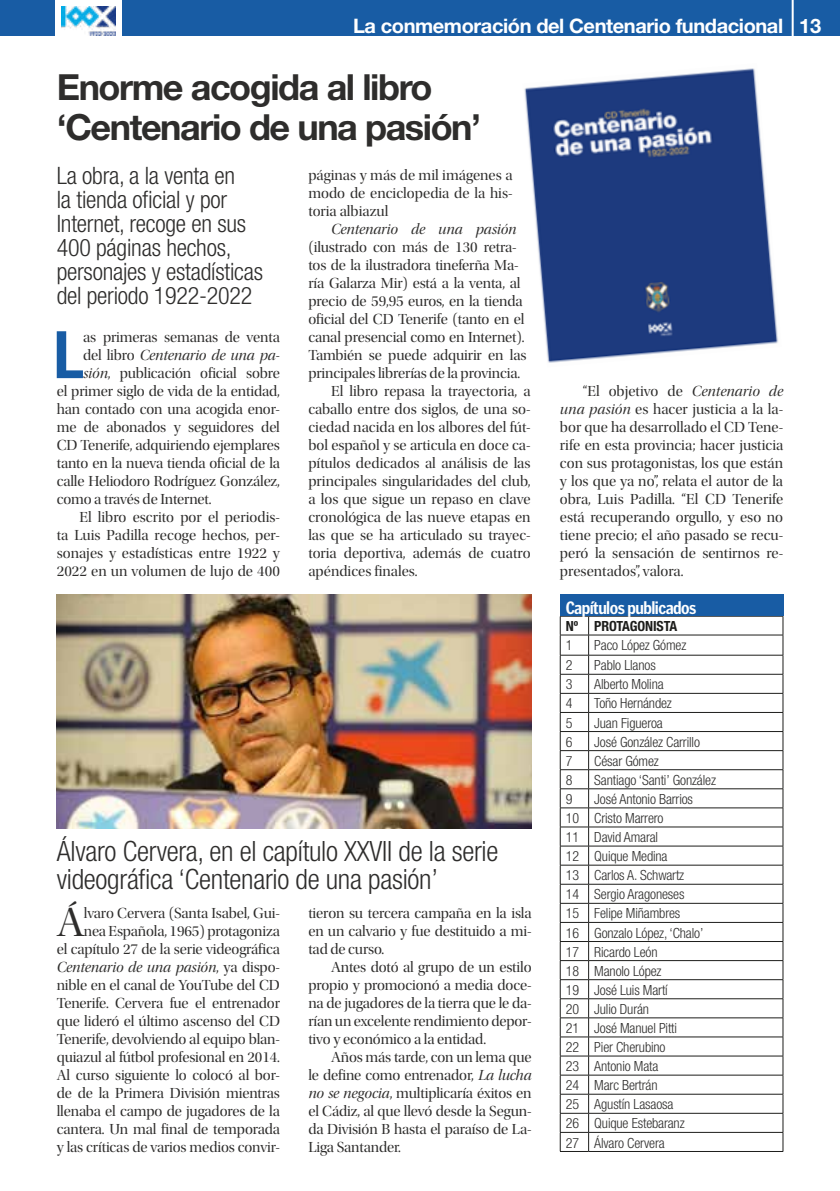
<style>
.page{position:relative;width:840px;height:1191px;background:#fff}
.page>*{position:absolute;margin:0;border:0;box-sizing:border-box;transform-origin:0 0}
.t1{font:700 condensed 65.6px "Helvetica Neue";color:#185ca4}
.t2{font:42.4px "Utopia Std Disp";color:#2e2d2c}
.t3{font:700 36px/40px "Helvetica Neue";letter-spacing:-.04em;color:#2e2d2c}
.t4{font:300 condensed 28px/28px "Helvetica Neue";letter-spacing:-.01em;color:#2e2d2c}
.t5{font:300 condensed 24px/24px "Helvetica Neue";letter-spacing:-.01em;color:#2e2d2c}
.t6{font:700 20px "Helvetica Neue";letter-spacing:-.02em;color:#fff}
.t7{font:700 18px "Poynter Gothic Text Cond";letter-spacing:-.03em;color:#fff}
.t8{font:15.2px/18px "Utopia Std Disp";letter-spacing:-.01em;color:#2e2d2c;text-align:justify}
.t9{font:15.2px "Utopia Std Disp It";letter-spacing:-.01em;color:#2e2d2c}
.t10{font:300 condensed 14px/19px "Helvetica Neue";letter-spacing:-.01em;color:#2e2d2c}
.t11{font:700 condensed 14px "Helvetica Neue";letter-spacing:-.01em;color:#1d1d1b}
.s1{font-family:"Utopia Std Disp"}
.s2{font-family:"Utopia Std Disp It"}
</style>
<div class="page">
<div style="left:0;top:0;width:839px;height:36px;background:#185ca4"></div>
<hr style="left:791px;top:0;width:2px;height:38px;background:#fff">
<div style="left:55px;top:0;width:67px;height:37px;background:#fff"></div>
<img style="left:62px;top:7px;width:53px;height:29px">
<img style="left:524px;top:68px;width:255px;height:295px">
<img style="left:57px;top:594px;width:474px;height:234px">
<hr style="left:588px;top:616px;width:194px;height:1px;background:#1d1d1b">
<hr style="left:588px;top:634px;width:194px;height:1px;background:#1d1d1b">
<hr style="left:588px;top:655px;width:194px;height:1px;background:#1d1d1b">
<hr style="left:588px;top:674px;width:194px;height:1px;background:#1d1d1b">
<hr style="left:588px;top:693px;width:194px;height:1px;background:#1d1d1b">
<hr style="left:588px;top:712px;width:194px;height:1px;background:#1d1d1b">
<hr style="left:588px;top:731px;width:194px;height:1px;background:#1d1d1b">
<hr style="left:588px;top:750px;width:194px;height:1px;background:#1d1d1b">
<hr style="left:588px;top:769px;width:194px;height:1px;background:#1d1d1b">
<hr style="left:588px;top:788px;width:194px;height:1px;background:#1d1d1b">
<hr style="left:588px;top:807px;width:194px;height:1px;background:#1d1d1b">
<hr style="left:588px;top:826px;width:194px;height:1px;background:#1d1d1b">
<hr style="left:588px;top:845px;width:194px;height:1px;background:#1d1d1b">
<hr style="left:588px;top:864px;width:194px;height:1px;background:#1d1d1b">
<hr style="left:588px;top:884px;width:194px;height:1px;background:#1d1d1b">
<hr style="left:588px;top:903px;width:194px;height:1px;background:#1d1d1b">
<hr style="left:588px;top:922px;width:194px;height:1px;background:#1d1d1b">
<hr style="left:588px;top:941px;width:194px;height:1px;background:#1d1d1b">
<hr style="left:588px;top:960px;width:194px;height:1px;background:#1d1d1b">
<hr style="left:588px;top:979px;width:194px;height:1px;background:#1d1d1b">
<hr style="left:588px;top:998px;width:194px;height:1px;background:#1d1d1b">
<hr style="left:588px;top:1017px;width:194px;height:1px;background:#1d1d1b">
<hr style="left:588px;top:1036px;width:194px;height:1px;background:#1d1d1b">
<hr style="left:588px;top:1055px;width:194px;height:1px;background:#1d1d1b">
<hr style="left:588px;top:1074px;width:194px;height:1px;background:#1d1d1b">
<hr style="left:588px;top:1093px;width:194px;height:1px;background:#1d1d1b">
<hr style="left:588px;top:1113px;width:194px;height:1px;background:#1d1d1b">
<hr style="left:588px;top:1132px;width:194px;height:1px;background:#1d1d1b">
<svg style="left:782px;top:616px;width:1px;height:535px"></svg>
<svg style="left:559px;top:616px;width:30px;height:536px"></svg>
<hr style="left:588px;top:1151px;width:194px;height:1px;background:#1d1d1b">
<div style="left:559px;top:594px;width:223px;height:22px;background:#185ca4"></div>
<h3 class="t6" style="left:353px;top:13px;width:469px">La conmemoración del Centenario fundacional 13</h3>
<h3 class="t3" style="left:57px;top:67px;width:426px">Enorme acogida al libro ‘Centenario de una pasión’</h3>
<h3 class="t5" style="left:57px;top:163px;width:208px">La obra, a la venta en<br>la tienda oficial y por<br>Internet, recoge en sus<br>400 páginas hechos, personajes y estadísticas del periodo 1922-2022</h3>
<h1 class="t1" style="left:53px;top:315px;width:32px">L</h1>
<p class="t8" style="left:83px;top:328px;width:198px">as primeras semanas de venta</p>
<p class="t8" style="left:308px;top:166px;width:206px">páginas y más de mil imágenes a modo de enciclopedia de la his&shy;toria albiazul</p>
<p class="t9" style="left:331px;top:221px;width:187px">Centenario de una pasión</p>
<p class="t8" style="left:308px;top:238px;width:210px">(ilustrado con más de 130 retra-</p>
<p class="t8" style="left:308px;top:256px;width:212px">tos de la ilustradora tineferña Ma-</p>
<p class="t8" style="left:308px;top:274px;width:213px">ría Galarza Mir) está a la venta, al</p>
<p class="t8" style="left:308px;top:292px;width:216px">precio de 59,95 euros, en la tienda</p>
<p class="t8" style="left:308px;top:310px;width:217px">oficial del CD Tenerife (tanto en el</p>
<p class="t8" style="left:308px;top:328px;width:217px">canal presencial como en Internet).</p>
<p class="t8" style="left:308px;top:346px;width:219px">También se puede adquirir en las</p>
<p class="t8" style="left:308px;top:364px;width:213px">principales librerías de la provincia.</p>
<p class="t8" style="left:331px;top:382px;width:201px">El libro repasa la trayectoria, a</p>
<p class="t8" style="left:308px;top:400px;width:224px">caballo entre dos siglos, de una so-</p>
<p class="t8" style="left:308px;top:418px;width:224px">ciedad nacida en los albores del fút-</p>
<p class="t8" style="left:308px;top:436px;width:224px">bol español y se articula en doce ca-</p>
<p class="t8" style="left:308px;top:454px;width:223px">pítulos dedicados al análisis de las</p>
<p class="t8" style="left:308px;top:472px;width:223px">principales singularidades del club,</p>
<p class="t8" style="left:308px;top:490px;width:224px">a los que sigue un repaso en clave</p>
<p class="t8" style="left:308px;top:508px;width:223px">cronológica de las nueve etapas en</p>
<p class="t8" style="left:308px;top:526px;width:224px">las que se ha articulado su trayec-</p>
<p class="t8" style="left:308px;top:544px;width:224px">toria deportiva, además de cuatro</p>
<p class="t8" style="left:308px;top:562px;width:110px">apéndices finales.</p>
<p class="t9" style="left:83px;top:347px;width:198px"><span class="s1">del libro</span> Centenario de una pa-</p>
<p class="t8" style="left:57px;top:364px;width:225px;text-indent:26px"><span class="s2">sión</span>, publicación oficial sobre el primer siglo de vida de la entidad, han contado con una acogida enor&shy;me de abonados y seguidores del CD Tenerife, adquiriendo ejemplares tanto en la nueva tienda oficial de la calle Heliodoro Rodríguez González, como a través de Internet.</p>
<p class="t8" style="left:57px;top:508px;width:224px;text-indent:23px">El libro escrito por el periodis&shy;ta Luis Padilla recoge hechos, per&shy;sonajes y estadísticas entre 1922 y 2022 en un volumen de lujo de 400</p>
<h3 class="t4" style="left:57px;top:837px;width:443px">Álvaro Cervera, en el capítulo XXVII de la serie videográfica ‘Centenario de una pasión’</h3>
<h2 class="t2" style="left:57px;top:900px;width:29px">Á</h2>
<p class="t8" style="left:57px;top:904px;width:225px;text-align:right">lvaro Cervera (Santa Isabel, Gui-<br>nea Española, 1965) protagoniza<br>el capítulo 27 de la serie videográfica</p>
<p class="t9" style="left:57px;top:959px;width:224px">Centenario de una pasión<span class="s1">, ya dispo-</span></p>
<p class="t8" style="left:57px;top:976px;width:225px">nible en el canal de YouTube del CD Tenerife. Cervera fue el entrenador que lideró el último ascenso del CD Tenerife, devolviendo al equipo blan&shy;quiazul al fútbol profesional en 2014.<br>Al curso siguiente lo colocó al bor&shy;de de la Primera División mientras llenaba el campo de jugadores de la cantera. Un mal final de temporada y las críticas de varios medios convir-</p>
<p class="t8" style="left:308px;top:904px;width:224px">tieron su tercera campaña en la isla en un calvario y fue destituido a mi&shy;tad de curso.</p>
<p class="t8" style="left:308px;top:958px;width:224px;text-indent:23px">Antes dotó al grupo de un estilo propio y promocionó a media doce&shy;na de jugadores de la tierra que le da&shy;rían un excelente rendimiento depor&shy;tivo y económico a la entidad.</p>
<p class="t8" style="left:308px;top:1048px;width:225px;text-indent:23px">Años más tarde, con un lema que le define como entrenador, <span class="s2">La lucha no se negocia</span>, multiplicaría éxitos en el Cádiz, al que llevó desde la Segun&shy;da División B hasta el paraíso de La-Liga Santander.</p>
<p class="t8" style="left:559px;top:382px;width:225px;text-indent:23px">“El objetivo de <span class="s2">Centenario de una pasión</span> es hacer justicia a la la&shy;bor que ha desarrollado el CD Tene&shy;rife en esta provincia; hacer justicia con sus protagonistas, los que están y los que ya no”, relata el autor de la obra, Luis Padilla. “El CD Tenerife está recuperando orgullo, y eso no tiene precio; el año pasado se recu&shy;peró la sensación de sentirnos re&shy;presentados”, valora.</p>
<p class="t7" style="left:565px;top:597px;width:132px">Capítulos publicados</p>
<p class="t11" style="left:565px;top:617px;width:113px">Nº PROTAGONISTA</p>
<p class="t10" style="left:565px;top:635px;width:8px">1</p>
<p class="t10" style="left:594px;top:635px;width:93px">Paco López Gómez</p>
<p class="t10" style="left:565px;top:656px;width:8px">2</p>
<p class="t10" style="left:594px;top:656px;width:63px">Pablo Llanos</p>
<p class="t10" style="left:565px;top:675px;width:8px">3</p>
<p class="t10" style="left:594px;top:675px;width:71px">Alberto Molina</p>
<p class="t10" style="left:565px;top:694px;width:8px">4</p>
<p class="t10" style="left:594px;top:694px;width:79px">Toño Hernández</p>
<p class="t10" style="left:565px;top:713px;width:8px">5</p>
<p class="t10" style="left:594px;top:713px;width:70px">Juan Figueroa</p>
<p class="t10" style="left:565px;top:732px;width:8px">6</p>
<p class="t10" style="left:594px;top:732px;width:107px">José González Carrillo</p>
<p class="t10" style="left:565px;top:751px;width:8px">7</p>
<p class="t10" style="left:594px;top:751px;width:66px">César Gómez</p>
<p class="t10" style="left:565px;top:770px;width:8px">8</p>
<p class="t10" style="left:594px;top:770px;width:123px">Santiago ‘Santi’ González</p>
<p class="t10" style="left:565px;top:789px;width:8px">9</p>
<p class="t10" style="left:565px;top:789px;width:139px;text-indent:28px">José Antonio Barrios<br>10 Cristo Marrero<br>11 David Amaral<br>12 Quique Medina<br>13 Carlos A. Schwartz<br>14 Sergio Aragoneses<br>15 Felipe Miñambres<br>16 Gonzalo López, ‘Chalo’<br>17 Ricardo León<br>18 Manolo López<br>19 José Luis Martí<br>20 Julio Durán<br>21 José Manuel Pitti<br>22 Pier Cherubino<br>23 Antonio Mata<br>24 Marc Bertrán<br>25 Agustín Lasaosa<br>26 Quique Estebaranz<br>27 Álvaro Cervera</p>
</div>
